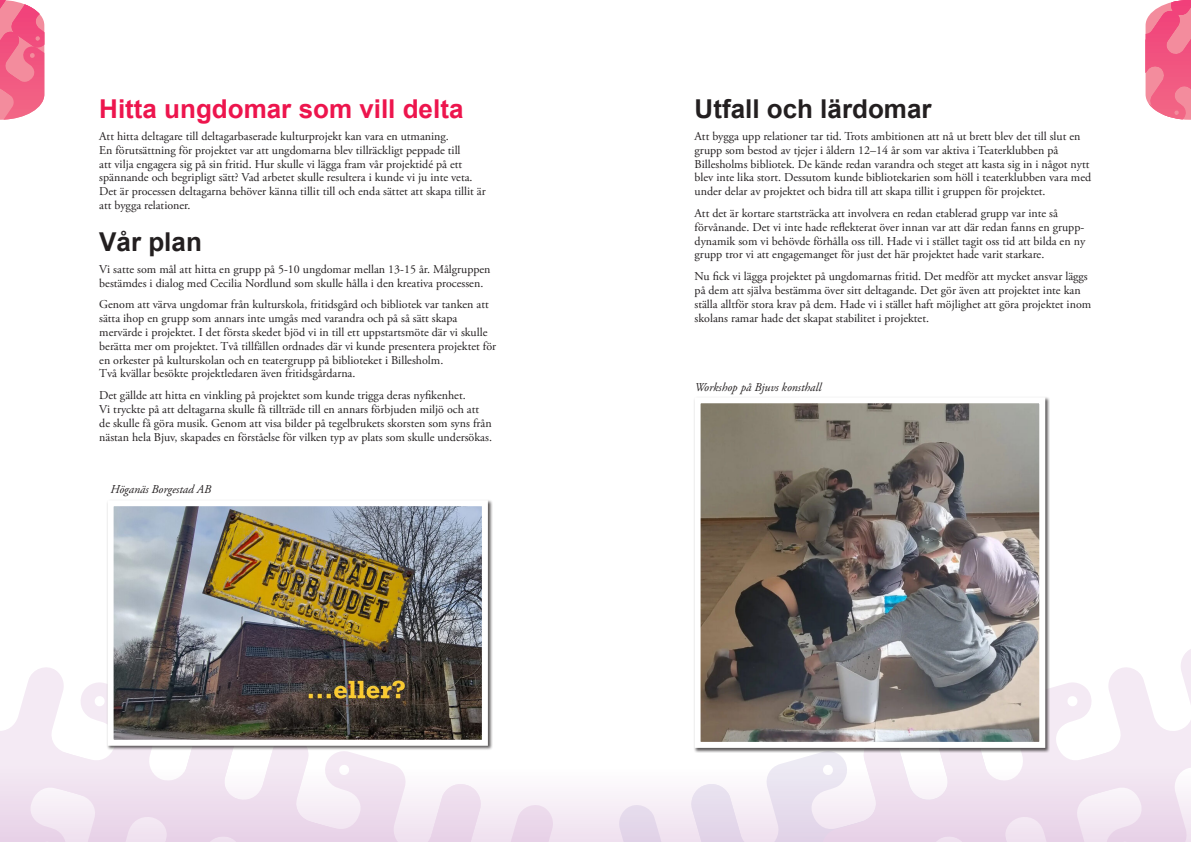
<style>
.page{position:relative;width:1191px;height:842px;background:#fff}
.page>*{position:absolute;margin:0;border:0;box-sizing:border-box;transform-origin:0 0}
.t1{font:700 26px "Arial";color:#ed154d}
.t2{font:700 26px "Arial";color:#231f20}
.t3{font:12px/13.8px "Adobe Garamond Pro";color:#231f20}
.t4{font:italic 12px "Adobe Garamond Pro";color:#231f20}
</style>
<div class="page">
<svg style="left:0;top:649px;width:1191px;height:193px"></svg>
<div style="left:106px;top:499px;width:387px;height:252px;background:#231f20;opacity:.75"></div>
<img style="left:115px;top:507px;width:366px;height:232px">
<div style="left:108px;top:500px;width:380px;height:246px;border:6px solid #fff"></div>
<svg style="left:0;top:0;width:44px;height:120px"></svg>
<svg style="left:1145px;top:0;width:46px;height:120px"></svg>
<div style="left:693px;top:396px;width:357px;height:357px;background:#231f20;opacity:.75"></div>
<img style="left:701px;top:404px;width:337px;height:337px">
<div style="left:694px;top:397px;width:351px;height:351px;border:6px solid #fff"></div>
<p class="t1" style="left:99px;top:91px;width:366px">Hitta ungdomar som vill delta</p>
<p class="t3" style="left:99px;top:130px;width:388px">Att hitta deltagare till deltagarbaserade kulturprojekt kan vara en utmaning.<br>En förutsättning för projektet var att ungdomarna blev tillräckligt peppade till<br>att vilja engagera sig på sin fritid. Hur skulle vi lägga fram vår projektidé på ett spännande och begripligt sätt? Vad arbetet skulle resultera i kunde vi ju inte veta.<br>Det är processen deltagarna behöver känna tillit till och enda sättet att skapa tillit är att bygga relationer.</p>
<p class="t2" style="left:99px;top:223px;width:104px">Vår plan</p>
<p class="t3" style="left:99px;top:262px;width:393px">Vi satte som mål att hitta en grupp på 5-10 ungdomar mellan 13-15 år. Målgruppen bestämdes i dialog med Cecilia Nordlund som skulle hålla i den kreativa processen.</p>
<p class="t3" style="left:99px;top:298px;width:398px">Genom att värva ungdomar från kulturskola, fritidsgård och bibliotek var tanken att sätta ihop en grupp som annars inte umgås med varandra och på så sätt skapa mervärde i projektet. I det första skedet bjöd vi in till ett uppstartsmöte där vi skulle berätta mer om projektet. Två tillfällen ordnades där vi kunde presentera projektet för en orkester på kulturskolan och en teatergrupp på biblioteket i Billesholm.<br>Två kvällar besökte projektledaren även fritidsgårdarna.</p>
<p class="t3" style="left:99px;top:389px;width:394px">Det gällde att hitta en vinkling på projektet som kunde trigga deras nyfikenhet.<br>Vi tryckte på att deltagarna skulle få tillträde till en annars förbjuden miljö och att de skulle få göra musik. Genom att visa bilder på tegelbrukets skorsten som syns från nästan hela Bjuv, skapades en förståelse för vilken typ av plats som skulle undersökas.</p>
<p class="t4" style="left:110px;top:482px;width:102px">Höganäs Borgestad AB</p>
<p class="t2" style="left:694px;top:91px;width:238px">Utfall och lärdomar</p>
<p class="t3" style="left:694px;top:130px;width:398px">Att bygga upp relationer tar tid. Trots ambitionen att nå ut brett blev det till slut en grupp som bestod av tjejer i åldern 12–14 år som var aktiva i Teaterklubben på Billesholms bibliotek. De kände redan varandra och steget att kasta sig in i något nytt blev inte lika stort. Dessutom kunde bibliotekarien som höll i teaterklubben vara med under delar av projektet och bidra till att skapa tillit i gruppen för projektet.</p>
<p class="t3" style="left:694px;top:207px;width:392px">Att det är kortare startsträcka att involvera en redan etablerad grupp var inte så förvånande. Det vi inte hade reflekterat över innan var att där redan fanns en grupp&shy;dynamik som vi behövde förhålla oss till. Hade vi i stället tagit oss tid att bilda en ny grupp tror vi att engagemanget för just det här projektet hade varit starkare.</p>
<p class="t3" style="left:694px;top:270px;width:398px">Nu fick vi lägga projektet på ungdomarnas fritid. Det medför att mycket ansvar läggs på dem att själva bestämma över sitt deltagande. Det gör även att projektet inte kan ställa alltför stora krav på dem. Hade vi i stället haft möjlighet att göra projektet inom skolans ramar hade det skapat stabilitet i projektet.</p>
<p class="t4" style="left:694px;top:379px;width:128px">Workshop på Bjuvs konsthall</p>
</div>
